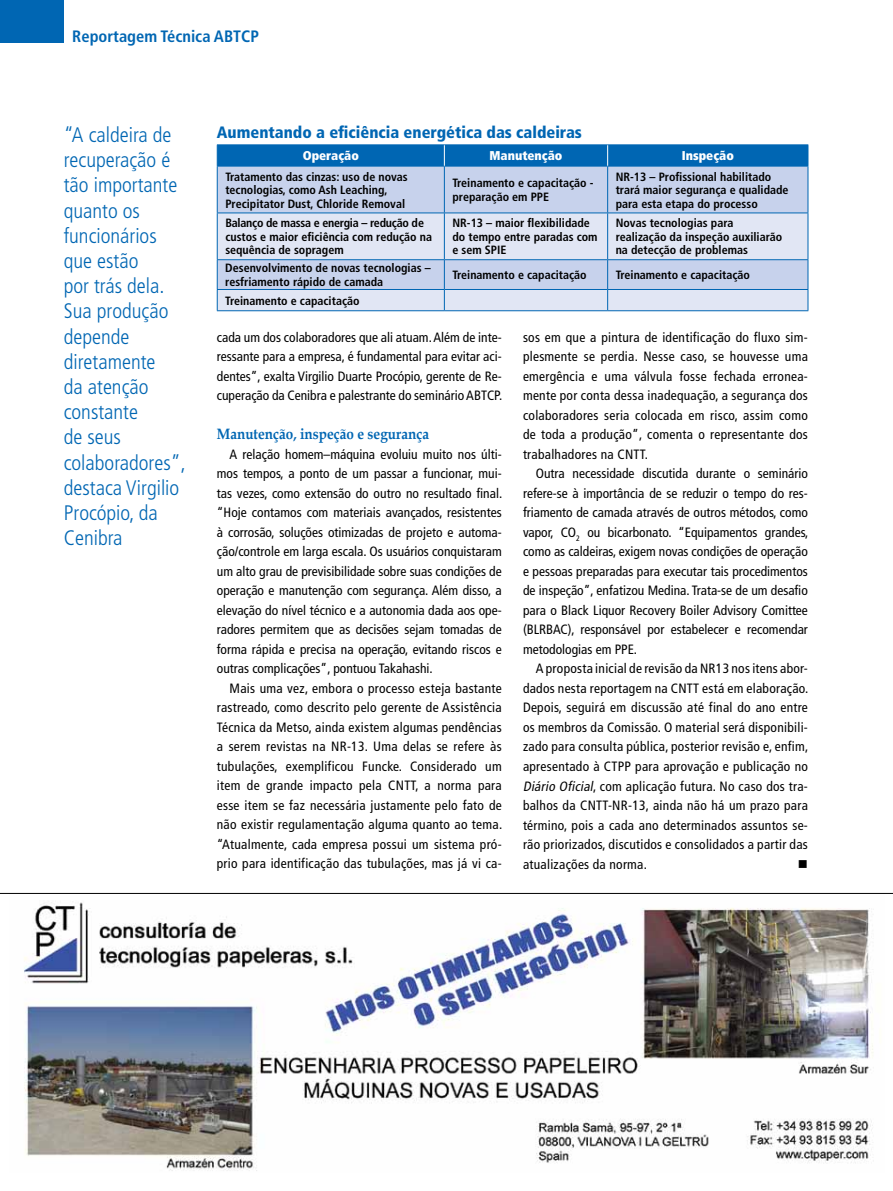
<style>
.page{position:relative;width:893px;height:1191px;background:#fff}
.page>*{position:absolute;margin:0;border:0;box-sizing:border-box;transform-origin:0 0}
.t1{font:300 condensed 21px/25.2px "Frutiger LT Std";color:#0066b3}
.t2{font:900 condensed 16.5px "Frutiger LT Std";color:#0066b3}
.t3{font:700 condensed 16.5px "Frutiger LT Std";color:#0066b3}
.t4{font:700 15px "Book Antiqua";color:#0066b3;scale:.9 1}
.t5{font:condensed 13.5px/19.5px "Frutiger LT Std";letter-spacing:.01em;color:#000;text-align:justify}
.t6{font:13.5px "Wingdings";color:#000}
.t7{font:900 condensed 12.75px "Frutiger LT Std";color:#fff}
.t8{font:700 condensed 12px/13.5px "Frutiger LT Std";color:#000}
.s1{font-style:italic}
</style>
<div class="page">
<div style="left:0;top:0;width:64px;height:43px;background:#0066b3"></div>
<div style="left:218px;top:167px;width:590px;height:45px;background:#c7d2ec"></div>
<svg style="left:218px;top:213px;width:590px;height:97px;background:#d7def1"></svg>
<hr style="left:217px;top:144px;width:227px;height:1px;background:#0066b3">
<hr style="left:444px;top:144px;width:164px;height:1px;background:#0066b3">
<hr style="left:608px;top:144px;width:200px;height:1px;background:#0066b3">
<hr style="left:217px;top:166px;width:227px;height:1px;background:#0066b3">
<hr style="left:217px;top:166px;width:1px;height:46px;background:#0066b3">
<hr style="left:444px;top:166px;width:164px;height:1px;background:#0066b3">
<hr style="left:444px;top:166px;width:1px;height:46px;background:#0066b3">
<hr style="left:608px;top:166px;width:200px;height:1px;background:#0066b3">
<hr style="left:607px;top:166px;width:1px;height:46px;background:#0066b3">
<hr style="left:808px;top:166px;width:1px;height:46px;background:#0066b3">
<hr style="left:217px;top:212px;width:227px;height:1px;background:#0066b3">
<hr style="left:217px;top:213px;width:1px;height:46px;background:#0066b3">
<hr style="left:444px;top:212px;width:164px;height:1px;background:#0066b3">
<hr style="left:444px;top:213px;width:1px;height:46px;background:#0066b3">
<hr style="left:608px;top:212px;width:200px;height:1px;background:#0066b3">
<hr style="left:607px;top:213px;width:1px;height:46px;background:#0066b3">
<hr style="left:808px;top:213px;width:1px;height:46px;background:#0066b3">
<hr style="left:217px;top:259px;width:227px;height:1px;background:#0066b3">
<hr style="left:444px;top:259px;width:164px;height:1px;background:#0066b3">
<hr style="left:608px;top:259px;width:200px;height:1px;background:#0066b3">
<hr style="left:217px;top:289px;width:227px;height:1px;background:#0066b3">
<svg style="left:217px;top:260px;width:1px;height:50px"></svg>
<hr style="left:444px;top:289px;width:164px;height:1px;background:#0066b3">
<svg style="left:444px;top:260px;width:1px;height:50px"></svg>
<hr style="left:608px;top:289px;width:200px;height:1px;background:#0066b3">
<svg style="left:607px;top:260px;width:1px;height:50px"></svg>
<svg style="left:808px;top:260px;width:1px;height:50px"></svg>
<hr style="left:217px;top:310px;width:227px;height:1px;background:#0066b3">
<hr style="left:444px;top:310px;width:164px;height:1px;background:#0066b3">
<hr style="left:608px;top:310px;width:200px;height:1px;background:#0066b3">
<div style="left:217px;top:145px;width:592px;height:21px;background:#0066b3"></div>
<svg style="left:0;top:893px;width:893px;height:278px"></svg>
<p class="t3" style="left:72px;top:27px;width:188px">Reportagem Técnica ABTCP</p>
<h1 class="t1" style="left:64px;top:122px;width:124px">“A caldeira de recuperação é tão importante quanto os funcionários que estão<br>por trás dela.<br>Sua produção depende diretamente<br>da atenção constante<br>de seus colaboradores”, destaca Virgilio<br>Procópio, da<br>Cenibra</h1>
<p class="t2" style="left:217px;top:123px;width:367px">Aumentando a eficiência energética das caldeiras</p>
<p class="t7" style="left:303px;top:148px;width:58px">Operação</p>
<p class="t7" style="left:489px;top:148px;width:74px">Manutenção</p>
<p class="t7" style="left:682px;top:148px;width:54px">Inspeção</p>
<p class="t8" style="left:225px;top:170px;width:184px">Tratamento das cinzas: uso de novas tecnologias, como Ash Leaching,<br>Precipitator Dust, Chloride Removal</p>
<p class="t8" style="left:452px;top:176px;width:143px">Treinamento e capacitação - preparação em PPE</p>
<p class="t8" style="left:616px;top:170px;width:174px">NR-13 – Profissional habilitado trará maior segurança e qualidade para esta etapa do processo</p>
<p class="t8" style="left:225px;top:216px;width:208px">Balanço de massa e energia – redução de custos e maior eficiência com redução na sequência de sopragem</p>
<p class="t8" style="left:452px;top:216px;width:147px">NR-13 – maior flexibilidade do tempo entre paradas com e sem SPIE</p>
<p class="t8" style="left:616px;top:216px;width:168px">Novas tecnologias para realização da inspeção auxiliarão na detecção de problemas</p>
<p class="t8" style="left:225px;top:261px;width:207px">Desenvolvimento de novas tecnologias – resfriamento rápido de camada</p>
<p class="t8" style="left:452px;top:268px;width:136px">Treinamento e capacitação</p>
<p class="t8" style="left:616px;top:268px;width:136px">Treinamento e capacitação</p>
<p class="t8" style="left:225px;top:294px;width:136px">Treinamento e capacitação</p>
<p class="t5" style="left:217px;top:327px;width:287px">cada um dos colaboradores que ali atuam. Além de inte&shy;ressante para a empresa, é fundamental para evitar aci&shy;dentes”, exalta Virgilio Duarte Procópio, gerente de Re&shy;cuperação da Cenibra e palestrante do seminário ABTCP.</p>
<p class="t4" style="left:217px;top:424px;width:237px">Manutenção, inspeção e segurança</p>
<p class="t5" style="left:217px;top:444px;width:287px;text-indent:13px">A relação homem–máquina evoluiu muito nos últi&shy;mos tempos, a ponto de um passar a funcionar, mui&shy;tas vezes, como extensão do outro no resultado final. “Hoje contamos com materiais avançados, resistentes à corrosão, soluções otimizadas de projeto e automa&shy;ção/controle em larga escala. Os usuários conquistaram um alto grau de previsibilidade sobre suas condições de operação e manutenção com segurança. Além disso, a elevação do nível técnico e a autonomia dada aos ope&shy;radores permitem que as decisões sejam tomadas de forma rápida e precisa na operação, evitando riscos e outras complicações”, pontuou Takahashi.</p>
<p class="t5" style="left:217px;top:678px;width:287px;text-indent:13px">Mais uma vez, embora o processo esteja bastante rastreado, como descrito pelo gerente de Assistência Técnica da Metso, ainda existem algumas pendências a serem revistas na NR-13. Uma delas se refere às tubulações, exemplificou Funcke. Considerado um item de grande impacto pela CNTT, a norma para esse item se faz necessária justamente pelo fato de não existir regulamentação alguma quanto ao tema. “Atualmente, cada empresa possui um sistema pró&shy;prio para identificação das tubulações, mas já vi ca-</p>
<p class="t5" style="left:523px;top:327px;width:286px">sos em que a pintura de identificação do fluxo sim&shy;plesmente se perdia. Nesse caso, se houvesse uma emergência e uma válvula fosse fechada erronea&shy;mente por conta dessa inadequação, a segurança dos colaboradores seria colocada em risco, assim como de toda a produção”, comenta o representante dos trabalhadores na CNTT.</p>
<p class="t5" style="left:523px;top:464px;width:287px;text-indent:13px">Outra necessidade discutida durante o seminário refere-se à importância de se reduzir o tempo do res&shy;friamento de camada através de outros métodos, como vapor, CO<sub>2</sub> ou bicarbonato. “Equipamentos grandes, como as caldeiras, exigem novas condições de operação e pessoas preparadas para executar tais procedimentos de inspeção”, enfatizou Medina. Trata-se de um desafio para o Black Liquor Recovery Boiler Advisory Comittee (BLRBAC), responsável por estabelecer e recomendar metodologias em PPE.</p>
<p class="t5" style="left:523px;top:659px;width:287px;text-indent:13px">A proposta inicial de revisão da NR13 nos itens abor&shy;dados nesta reportagem na CNTT está em elaboração.<br>Depois, seguirá em discussão até final do ano entre os membros da Comissão. O material será disponibili&shy;zado para consulta pública, posterior revisão e, enfim, apresentado à CTPP para aprovação e publicação no <span class="s1">Diário Oficial</span>, com aplicação futura. No caso dos tra&shy;balhos da CNTT-NR-13, ainda não há um prazo para término, pois a cada ano determinados assuntos se&shy;rão priorizados, discutidos e consolidados a partir das atualizações da norma.</p>
<p class="t6" style="left:798px;top:856px;width:12px">■</p>
</div>
